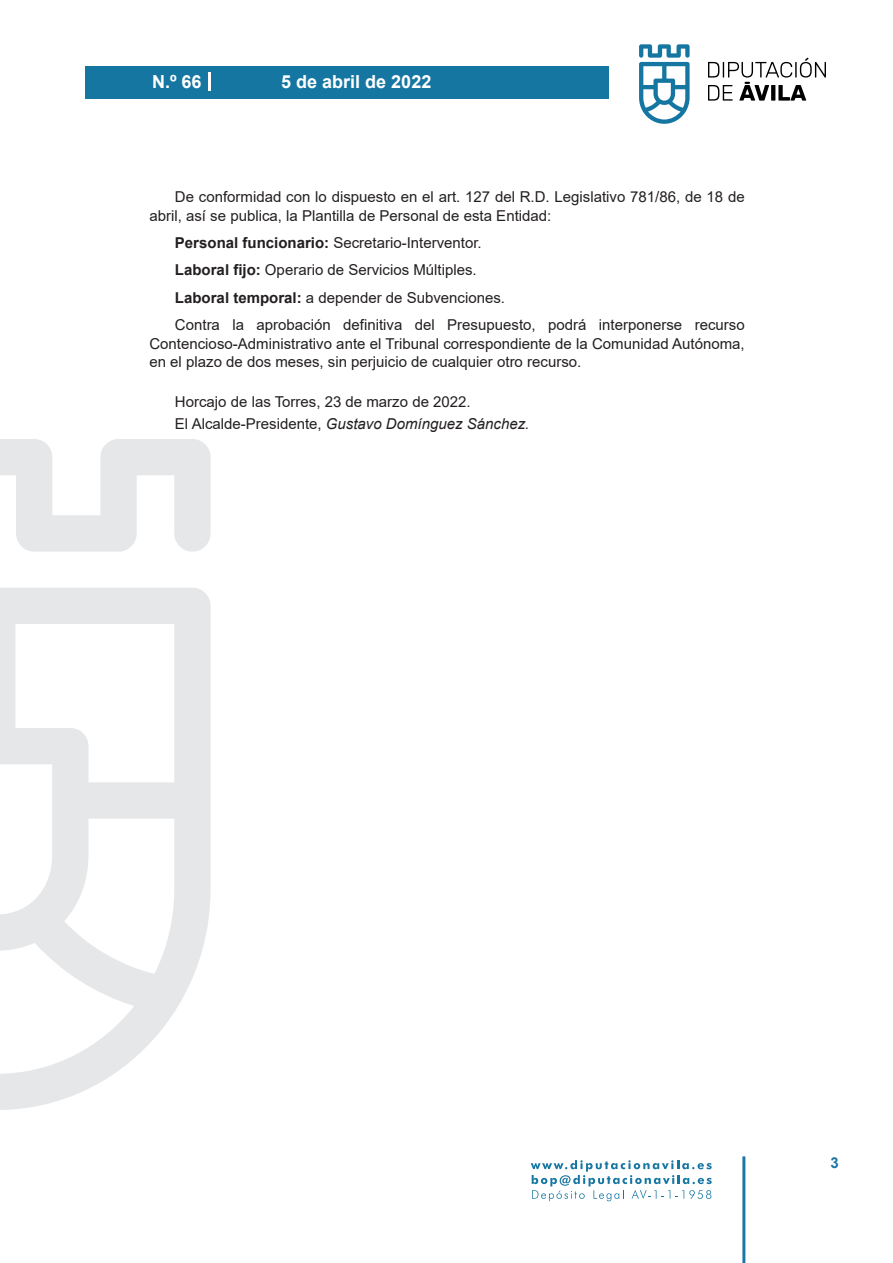
<style>
.page{position:relative;width:893px;height:1263px;background:#fff}
.page>*{position:absolute;margin:0;border:0;box-sizing:border-box;transform-origin:0 0}
.t1{font:700 18px "Arial";color:#fff}
.t2{font:15px/27.3px "Arial";color:#231f20}
.t3{font:700 15px "Arial";color:#1d76a4}
.s1{font-weight:700}
.s2{font-style:italic}
</style>
<div class="page">
<svg style="left:531px;top:1160px;width:181px;height:41px"></svg>
<div style="left:85px;top:66px;width:523px;height:33px;background:#1676a2"></div>
<svg style="left:639px;top:44px;width:51px;height:80px"></svg>
<svg style="left:708px;top:58px;width:118px;height:43px"></svg>
<hr style="left:742px;top:1156px;width:3px;height:107px;background:#1d76a4">
<svg style="left:208px;top:72px;width:2px;height:18px"></svg>
<svg style="left:0;top:439px;width:211px;height:671px"></svg>
<p class="t1" style="left:152px;top:69px;width:51px">N.º 66</p>
<p class="t1" style="left:281px;top:69px;width:152px">5 de abril de 2022</p>
<p class="t2" style="left:149px;top:187px;width:597px;line-height:18.8px;text-indent:26px">De conformidad con lo dispuesto en el art. 127 del R.D. Legislativo 781/86, de 18 de abril, así se publica, la Plantilla de Personal de esta Entidad:</p>
<p class="t2" style="left:175px;top:229px;width:571px"><span class="s1">Personal funcionario:</span> Secretario-Interventor.<br><span class="s1">Laboral fijo:</span> Operario de Servicios Múltiples.<br><span class="s1">Laboral temporal:</span> a depender de Subvenciones.<br>Contra la aprobación definitiva del Presupuesto, podrá interponerse recurso</p>
<p class="t2" style="left:149px;top:334px;width:597px;line-height:18.8px">Contencioso-Administrativo ante el Tribunal correspondiente de la Comunidad Autónoma, en el plazo de dos meses, sin perjuicio de cualquier otro recurso.</p>
<p class="t2" style="left:175px;top:390px;width:356px;line-height:22.2px">Horcajo de las Torres, 23 de marzo de 2022.<br>El Alcalde-Presidente, <span class="s2">Gustavo Domínguez Sánchez.</span></p>
<p class="t3" style="left:831px;top:1152px;width:10px">3</p>
</div>
